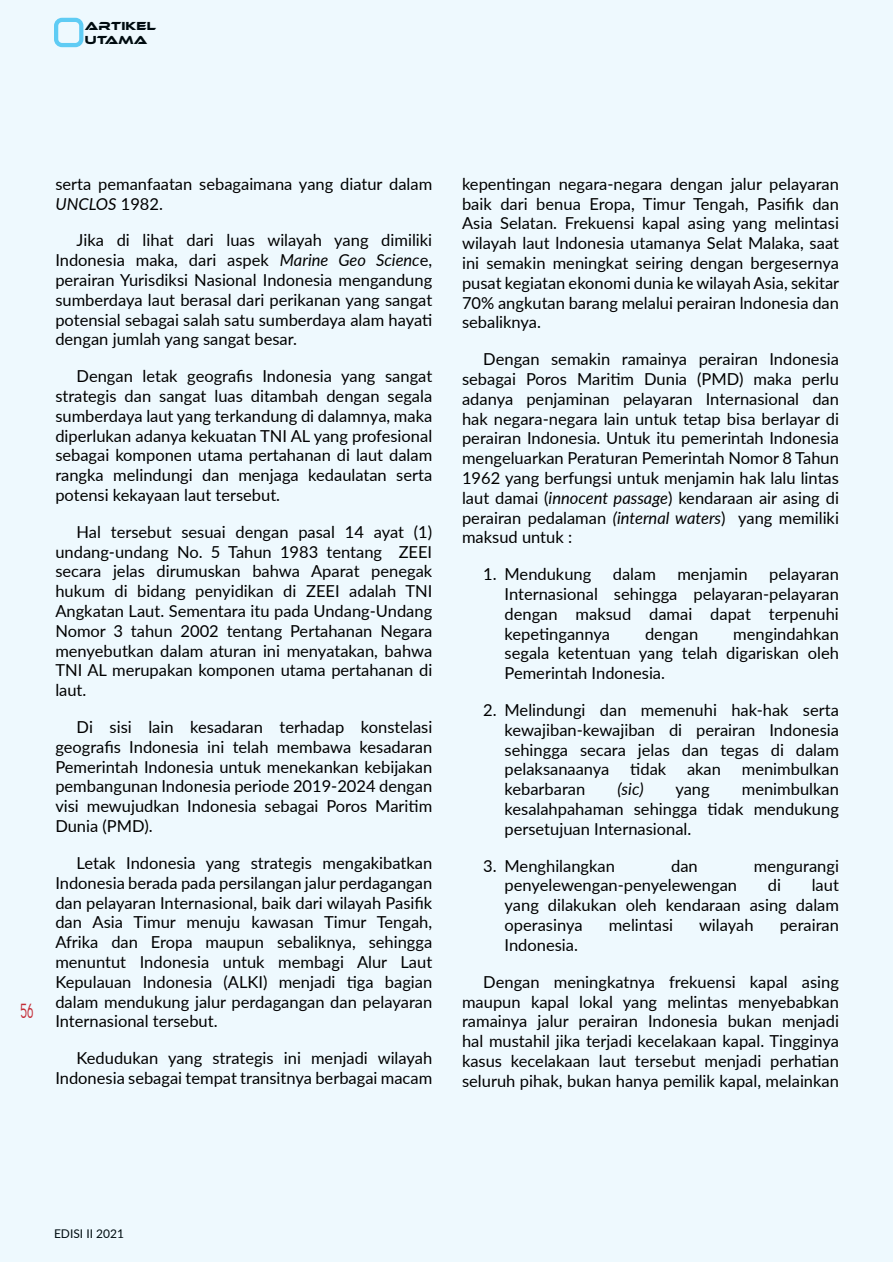
<style>
.page{position:relative;width:893px;height:1263px;background:#fff}
.page>*{position:absolute;margin:0;border:0;box-sizing:border-box;transform-origin:0 0}
.t1{font:18px "Lulusma";color:#d2232a;scale:.66 1}
.t2{font:16.5px/19.8px "Lato";color:#000;text-align:justify}
.t3{font:italic 16.5px "Lato";color:#000}
.t4{font:12px/14.4px "Ethnocentric Rg";color:#000}
.t5{font:12px "Lato";color:#000}
.s1{font-style:italic}
</style>
<div class="page">
<div style="left:0;top:1px;width:893px;height:1261px;background:#eef9fe"></div>
<p class="t4" style="left:85px;top:18px;width:73px">ARTIKEL<br>UTAMA</p>
<p class="t1" style="left:21px;top:1001px;width:21px">56</p>
<p class="t2" style="left:55px;top:173px;width:378px">serta pemanfaatan sebagaimana yang diatur dalam<br><span class="s1">UNCLOS</span> 1982.</p>
<p class="t2" style="left:55px;top:230px;width:378px;text-indent:21px">Jika di lihat dari luas wilayah yang dimiliki Indonesia maka, dari aspek <span class="s1">Marine Geo Scienc</span>e, perairan Yurisdiksi Nasional Indonesia mengandung sumberdaya laut berasal dari perikanan yang sangat potensial sebagai salah satu sumberdaya alam hayati dengan jumlah yang sangat besar.</p>
<p class="t2" style="left:55px;top:366px;width:378px;text-indent:21px">Dengan letak geografis Indonesia yang sangat strategis dan sangat luas ditambah dengan segala sumberdaya laut yang terkandung di dalamnya, maka diperlukan adanya kekuatan TNI AL yang profesional sebagai komponen utama pertahanan di laut dalam rangka melindungi dan menjaga kedaulatan serta potensi kekayaan laut tersebut.</p>
<p class="t2" style="left:55px;top:521px;width:378px;text-indent:21px">Hal tersebut sesuai dengan pasal 14 ayat (1) undang-undang No. 5 Tahun 1983 tentang ZEEI secara jelas dirumuskan bahwa Aparat penegak hukum di bidang penyidikan di ZEEI adalah TNI Angkatan Laut. Sementara itu pada Undang-Undang Nomor 3 tahun 2002 tentang Pertahanan Negara menyebutkan dalam aturan ini menyatakan, bahwa TNI AL merupakan komponen utama pertahanan di laut.</p>
<p class="t2" style="left:55px;top:716px;width:378px;text-indent:21px">Di sisi lain kesadaran terhadap konstelasi geografis Indonesia ini telah membawa kesadaran Pemerintah Indonesia untuk menekankan kebijakan pembangunan Indonesia periode 2019-2024 dengan visi mewujudkan Indonesia sebagai Poros Maritim Dunia (PMD).</p>
<p class="t2" style="left:55px;top:852px;width:378px;text-indent:21px">Letak Indonesia yang strategis mengakibatkan Indonesia berada pada persilangan jalur perdagangan dan pelayaran Internasional, baik dari wilayah Pasifik dan Asia Timur menuju kawasan Timur Tengah, Afrika dan Eropa maupun sebaliknya, sehingga menuntut Indonesia untuk membagi Alur Laut Kepulauan Indonesia (ALKI) menjadi tiga bagian dalam mendukung jalur perdagangan dan pelayaran Internasional tersebut.</p>
<p class="t2" style="left:55px;top:1047px;width:378px;text-align:right">Kedudukan yang strategis ini menjadi wilayah<br>Indonesia sebagai tempat transitnya berbagai macam</p>
<p class="t2" style="left:462px;top:173px;width:379px">kepentingan negara-negara dengan jalur pelayaran baik dari benua Eropa, Timur Tengah, Pasifik dan Asia Selatan. Frekuensi kapal asing yang melintasi wilayah laut lndonesia utamanya Selat Malaka, saat ini semakin meningkat seiring dengan bergesernya pusat kegiatan ekonomi dunia ke wilayah Asia, sekitar 70% angkutan barang melalui perairan lndonesia dan sebaliknya.</p>
<p class="t2" style="left:462px;top:349px;width:378px;text-indent:21px">Dengan semakin ramainya perairan Indonesia sebagai Poros Maritim Dunia (PMD) maka perlu adanya penjaminan pelayaran Internasional dan hak negara-negara lain untuk tetap bisa berlayar di perairan Indonesia. Untuk itu pemerintah Indonesia mengeluarkan Peraturan Pemerintah Nomor 8 Tahun 1962 yang berfungsi untuk menjamin hak lalu lintas laut damai (<span class="s1">innocent passage</span>) kendaraan air asing di perairan pedalaman <span class="s1">(internal waters</span>) yang memiliki maksud untuk :</p>
<p class="t2" style="left:483px;top:564px;width:110px">1. Mendukung</p>
<p class="t2" style="left:613px;top:564px;width:45px">dalam</p>
<p class="t2" style="left:677px;top:564px;width:72px">menjamin</p>
<p class="t2" style="left:505px;top:564px;width:336px;text-indent:265px">pelayaran Internasional sehingga pelayaran-pelayaran dengan maksud damai dapat terpenuhi kepetingannya</p>
<p class="t2" style="left:505px;top:623px;width:336px;text-indent:229px">mengindahkan segala ketentuan yang telah digariskan oleh Pemerintah Indonesia.</p>
<p class="t2" style="left:505px;top:699px;width:336px;text-indent:-21px">2. Melindungi dan memenuhi hak-hak serta kewajiban-kewajiban di perairan Indonesia sehingga secara jelas dan tegas di dalam pelaksanaanya</p>
<p class="t2" style="left:645px;top:623px;width:55px">dengan</p>
<p class="t2" style="left:630px;top:759px;width:37px">tidak</p>
<p class="t2" style="left:687px;top:759px;width:35px">akan</p>
<p class="t2" style="left:742px;top:759px;width:99px">menimbulkan</p>
<p class="t2" style="left:505px;top:779px;width:82px">kebarbaran</p>
<p class="t3" style="left:617px;top:777px;width:28px">(sic)</p>
<p class="t2" style="left:675px;top:779px;width:36px">yang</p>
<p class="t2" style="left:505px;top:779px;width:336px;text-indent:237px">menimbulkan kesalahpahaman sehingga tidak mendukung persetujuan Internasional.</p>
<p class="t2" style="left:483px;top:855px;width:133px">3. Menghilangkan</p>
<p class="t2" style="left:671px;top:855px;width:28px">dan</p>
<p class="t2" style="left:754px;top:855px;width:87px">mengurangi</p>
<p class="t2" style="left:505px;top:875px;width:234px">penyelewengan-penyelewengan</p>
<p class="t2" style="left:768px;top:875px;width:15px">di</p>
<p class="t2" style="left:505px;top:875px;width:336px;text-indent:307px">laut yang dilakukan oleh kendaraan asing dalam operasinya</p>
<p class="t2" style="left:609px;top:914px;width:66px">melintasi</p>
<p class="t2" style="left:699px;top:914px;width:56px">wilayah</p>
<p class="t2" style="left:780px;top:914px;width:61px">perairan</p>
<p class="t2" style="left:505px;top:934px;width:75px">Indonesia.</p>
<p class="t2" style="left:462px;top:971px;width:378px;text-indent:21px">Dengan meningkatnya frekuensi kapal asing maupun kapal lokal yang melintas menyebabkan ramainya jalur perairan Indonesia bukan menjadi hal mustahil jika terjadi kecelakaan kapal. Tingginya kasus kecelakaan laut tersebut menjadi perhatian seluruh pihak, bukan hanya pemilik kapal, melainkan</p>
<p class="t5" style="left:54px;top:1225px;width:71px">EDISI II 2021</p>
</div>
